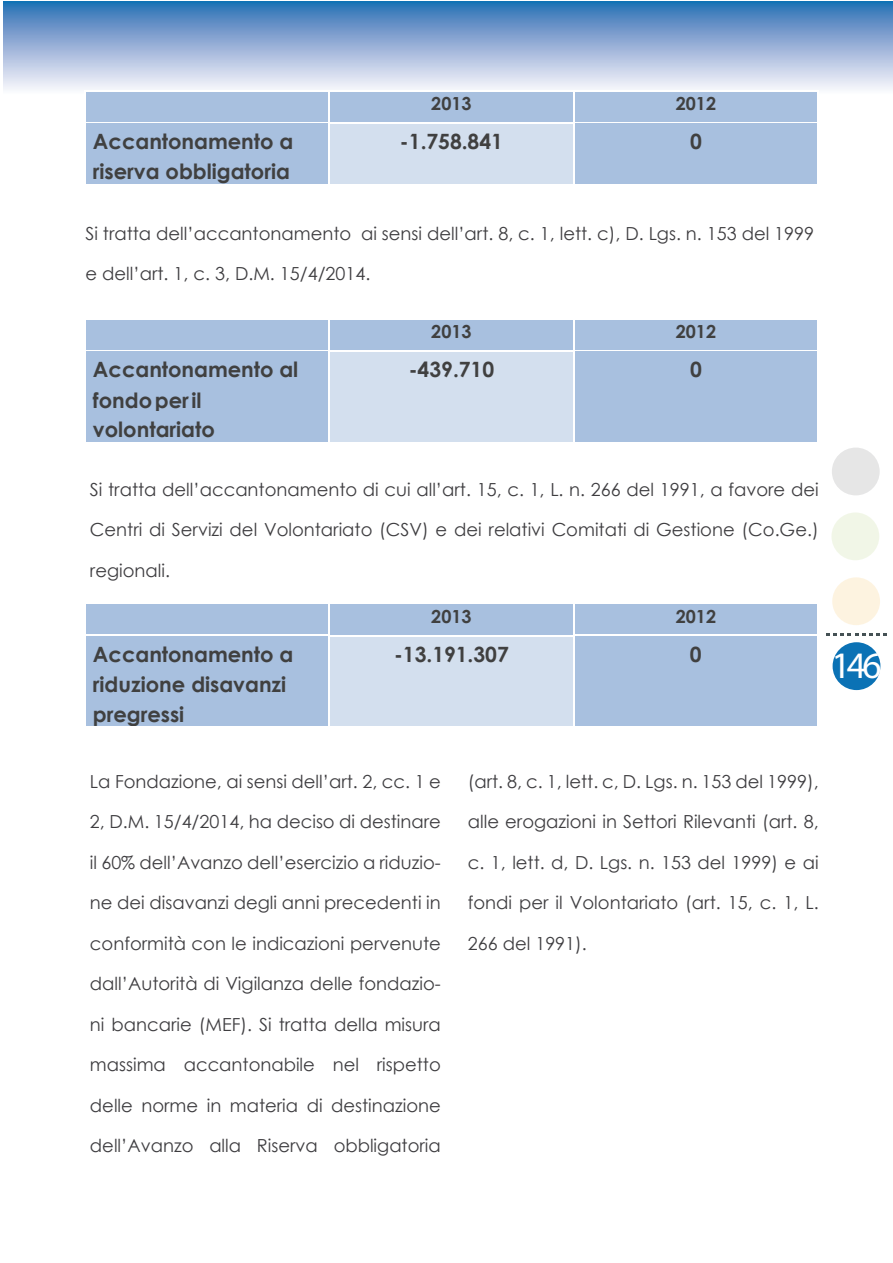
<style>
.page{position:relative;width:893px;height:1263px;background:#fff}
.page>*{position:absolute;margin:0;border:0;box-sizing:border-box;transform-origin:0 0}
.t1{font:37.5px "Myriad Pro";color:#fff}
.t2{font:700 21.15px/30px "Century Gothic";color:#404040}
.t3{font:18px "Century Gothic";color:#3e3d40}
.t4{font:700 18px "Century Gothic";color:#404040}
</style>
<div class="page">
<div style="left:3px;top:2px;width:890px;height:93px;background:linear-gradient(to bottom,#2f6fb5,#fffcff)"></div>
<div style="left:831px;top:512px;width:48px;height:48px;background:#f1f6e7;border-radius:50%"></div>
<div style="left:833px;top:642px;width:47px;height:48px;background:#0b72b5;border-radius:50%"></div>
<div style="left:832px;top:577px;width:48px;height:48px;background:#fdf3e0;border-radius:50%"></div>
<div style="left:832px;top:448px;width:48px;height:47px;background:#e6e6e6;border-radius:50%"></div>
<svg style="left:826px;top:633px;width:61px;height:3px"></svg>
<div style="left:86px;top:92px;width:242px;height:30px;background:#a8c0df"></div>
<div style="left:330px;top:92px;width:243px;height:30px;background:#a8c0df"></div>
<div style="left:574px;top:92px;width:243px;height:30px;background:#a8c0df"></div>
<hr style="left:85px;top:90px;width:243px;height:1px;background:#fff">
<hr style="left:330px;top:90px;width:243px;height:1px;background:#fff">
<hr style="left:574px;top:90px;width:243px;height:1px;background:#fff">
<hr style="left:84px;top:91px;width:1px;height:31px;background:#fff">
<hr style="left:328px;top:91px;width:2px;height:31px;background:#fff">
<hr style="left:573px;top:91px;width:1px;height:31px;background:#fff">
<hr style="left:817px;top:91px;width:2px;height:31px;background:#fff">
<div style="left:86px;top:124px;width:242px;height:60px;background:#a8c0df"></div>
<div style="left:330px;top:124px;width:243px;height:60px;background:#d3dfee"></div>
<div style="left:574px;top:124px;width:243px;height:60px;background:#a8c0df"></div>
<hr style="left:85px;top:123px;width:243px;height:1px;background:#a8c0df">
<hr style="left:574px;top:123px;width:243px;height:1px;background:#a8c0df">
<div style="left:86px;top:320px;width:242px;height:30px;background:#a8c0df"></div>
<div style="left:330px;top:320px;width:243px;height:30px;background:#a8c0df"></div>
<div style="left:574px;top:320px;width:243px;height:30px;background:#a8c0df"></div>
<div style="left:86px;top:352px;width:242px;height:90px;background:#a8c0df"></div>
<div style="left:330px;top:352px;width:243px;height:90px;background:#d3dfee"></div>
<div style="left:574px;top:352px;width:243px;height:90px;background:#a8c0df"></div>
<hr style="left:85px;top:351px;width:243px;height:1px;background:#a8c0df">
<hr style="left:574px;top:351px;width:243px;height:1px;background:#a8c0df">
<div style="left:86px;top:604px;width:242px;height:31px;background:#a8c0df"></div>
<div style="left:330px;top:604px;width:243px;height:31px;background:#a8c0df"></div>
<div style="left:574px;top:604px;width:243px;height:31px;background:#a8c0df"></div>
<div style="left:86px;top:636px;width:242px;height:90px;background:#a8c0df"></div>
<div style="left:330px;top:636px;width:243px;height:90px;background:#d3dfee"></div>
<div style="left:574px;top:636px;width:243px;height:90px;background:#a8c0df"></div>
<hr style="left:85px;top:636px;width:243px;height:1px;background:#a8c0df">
<p class="t4" style="left:431px;top:90px;width:42px">2013</p>
<p class="t4" style="left:676px;top:90px;width:42px">2012</p>
<p class="t2" style="left:93px;top:126px;width:202px">Accantonamento a riserva obbligatoria</p>
<p class="t2" style="left:400px;top:126px;width:105px">-1.758.841</p>
<p class="t2" style="left:690px;top:126px;width:13px">0</p>
<p class="t3" style="left:85px;top:221px;width:730px">Si tratta dell’accantonamento ai sensi dell’art. 8, c. 1, lett. c), D. Lgs. n. 153 del 1999</p>
<p class="t3" style="left:85px;top:261px;width:286px">e dell’art. 1, c. 3, D.M. 15/4/2014.</p>
<p class="t4" style="left:431px;top:318px;width:42px">2013</p>
<p class="t4" style="left:676px;top:318px;width:42px">2012</p>
<p class="t2" style="left:93px;top:354px;width:207px">Accantonamento al fondoperil volontariato</p>
<p class="t2" style="left:409px;top:354px;width:87px">-439.710</p>
<p class="t2" style="left:690px;top:354px;width:13px">0</p>
<p class="t3" style="left:90px;top:477px;width:730px">Si tratta dell’accantonamento di cui all’art. 15, c. 1, L. n. 266 del 1991, a favore dei</p>
<p class="t3" style="left:90px;top:517px;width:730px">Centri di Servizi del Volontariato (CSV) e dei relativi Comitati di Gestione (Co.Ge.)</p>
<p class="t3" style="left:90px;top:558px;width:82px">regionali.</p>
<p class="t4" style="left:431px;top:602px;width:42px">2013</p>
<p class="t4" style="left:676px;top:602px;width:42px">2012</p>
<p class="t2" style="left:93px;top:638px;width:202px">Accantonamento a riduzione disavanzi pregressi</p>
<p class="t2" style="left:394px;top:638px;width:116px">-13.191.307</p>
<p class="t2" style="left:690px;top:638px;width:13px">0</p>
<p class="t1" style="left:831px;top:642px;width:52px">146</p>
<p class="t3" style="left:90px;top:768px;width:352px">La Fondazione, ai sensi dell’art. 2, cc. 1 e</p>
<p class="t3" style="left:90px;top:809px;width:352px">2, D.M. 15/4/2014, ha deciso di destinare</p>
<p class="t3" style="left:90px;top:849px;width:352px">il 60% dell’Avanzo dell’esercizio a riduzio-</p>
<p class="t3" style="left:90px;top:890px;width:352px">ne dei disavanzi degli anni precedenti in</p>
<p class="t3" style="left:90px;top:930px;width:352px">conformità con le indicazioni pervenute</p>
<p class="t3" style="left:90px;top:971px;width:352px">dall’Autorità di Vigilanza delle fondazio-</p>
<p class="t3" style="left:90px;top:1011px;width:352px">ni bancarie (MEF). Si tratta della misura</p>
<p class="t3" style="left:90px;top:1052px;width:352px">massima accantonabile nel rispetto</p>
<p class="t3" style="left:90px;top:1092px;width:352px">delle norme in materia di destinazione</p>
<p class="t3" style="left:90px;top:1133px;width:352px">dell’Avanzo alla Riserva obbligatoria</p>
<p class="t3" style="left:468px;top:768px;width:352px">(art. 8, c. 1, lett. c, D. Lgs. n. 153 del 1999),</p>
<p class="t3" style="left:468px;top:809px;width:352px">alle erogazioni in Settori Rilevanti (art. 8,</p>
<p class="t3" style="left:468px;top:849px;width:352px">c. 1, lett. d, D. Lgs. n. 153 del 1999) e ai</p>
<p class="t3" style="left:468px;top:890px;width:352px">fondi per il Volontariato (art. 15, c. 1, L.</p>
<p class="t3" style="left:468px;top:930px;width:121px">266 del 1991).</p>
</div>
